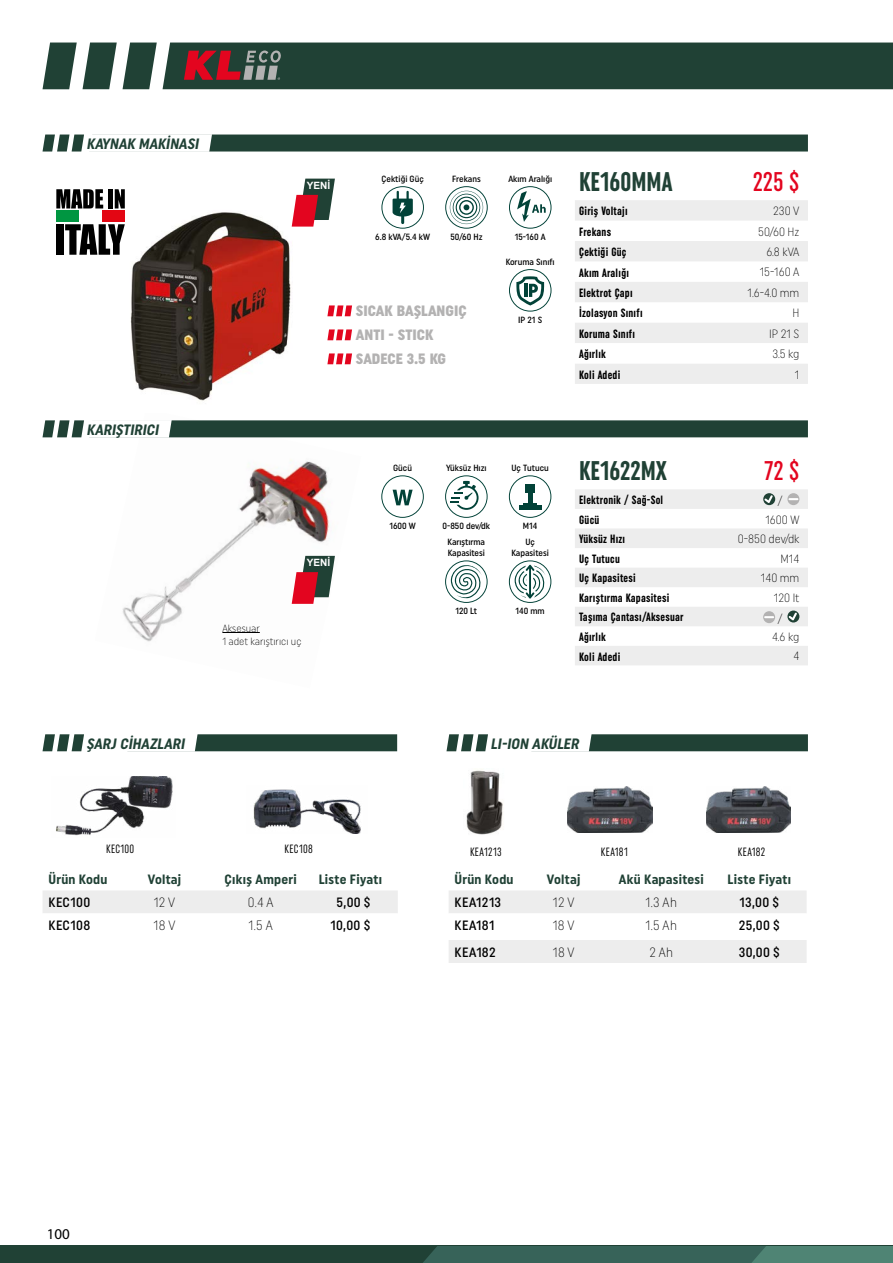
<style>
.page{position:relative;width:893px;height:1263px;background:#fff}
.page>*{position:absolute;margin:0;border:0;box-sizing:border-box;transform-origin:0 0}
.t1{font:700 extra-condensed 27px "Uniform";color:#204135}
.t2{font:500 extra-condensed 27px "Uniform";color:#e3051f}
.t3{font:italic 700 15px "Uniform Condensed";color:#204135}
.t4{font:900 15px/24px "Uniform Condensed";color:#b3b2b2}
.t5{font:15px "Myriad Pro";color:#000}
.t6{font:700 13.5px "Uniform Condensed";letter-spacing:.015em;color:#204135}
.t7{font:500 13.5px "Uniform Condensed";letter-spacing:.02em;color:#000}
.t8{font:300 13.5px "Uniform Condensed";letter-spacing:.015em;color:#000}
.t9{font:700 extra-condensed 12px "Uniform";letter-spacing:.02em;color:#000}
.t10{font:300 12px "Uniform Condensed";color:#000}
.t11{font:extra-condensed 12px "Uniform";letter-spacing:.025em;color:#000}
.t12{font:300 10.5px/12.6px "Uniform Condensed";color:#000}
.t13{font:700 10.05px "Arial";color:#fff}
.t14{font:500 9px/10.8px "Uniform Condensed";color:#000}
</style>
<div class="page">
<svg style="left:83px;top:43px;width:34px;height:46px"></svg>
<svg style="left:43px;top:43px;width:34px;height:46px"></svg>
<svg style="left:123px;top:43px;width:34px;height:46px"></svg>
<div style="left:163px;top:43px;width:730px;height:46px;background:#204135"></div>
<div style="left:0;top:1246px;width:893px;height:17px;background:#204135"></div>
<svg style="left:423px;top:1246px;width:470px;height:17px;background:#3d6b60"></svg>
<img style="left:122px;top:460px;width:213px;height:182px">
<svg style="left:575px;top:200px;width:233px;height:184px"></svg>
<svg style="left:381px;top:186px;width:43px;height:43px"></svg>
<svg style="left:445px;top:186px;width:43px;height:43px"></svg>
<svg style="left:509px;top:186px;width:42px;height:43px"></svg>
<svg style="left:509px;top:269px;width:42px;height:43px"></svg>
<img style="left:100px;top:202px;width:192px;height:199px">
<svg style="left:43px;top:134px;width:765px;height:18px"></svg>
<svg style="left:292px;top:556px;width:43px;height:48px"></svg>
<svg style="left:292px;top:179px;width:43px;height:48px"></svg>
<svg style="left:43px;top:420px;width:765px;height:18px;background:#476258"></svg>
<svg style="left:381px;top:475px;width:43px;height:43px"></svg>
<svg style="left:445px;top:475px;width:43px;height:43px"></svg>
<svg style="left:509px;top:475px;width:42px;height:43px"></svg>
<hr style="left:519px;top:505px;width:22px;height:4px;background:#024238">
<div style="left:525px;top:484px;width:10px;height:8px;background:#024238"></div>
<svg style="left:445px;top:560px;width:43px;height:43px"></svg>
<svg style="left:509px;top:560px;width:42px;height:43px"></svg>
<svg style="left:575px;top:489px;width:233px;height:176px"></svg>
<hr style="left:222px;top:632px;width:38px;height:1px;background:#000">
<div style="left:43px;top:891px;width:355px;height:22px;background:#ededed"></div>
<svg style="left:449px;top:891px;width:358px;height:72px"></svg>
<svg style="left:446px;top:734px;width:362px;height:18px"></svg>
<svg style="left:43px;top:734px;width:354px;height:18px"></svg>
<img style="left:466px;top:770px;width:37px;height:65px">
<img style="left:568px;top:787px;width:84px;height:45px">
<img style="left:706px;top:787px;width:85px;height:45px">
<img style="left:253px;top:789px;width:108px;height:44px">
<img style="left:56px;top:777px;width:117px;height:59px">
<svg style="left:327px;top:305px;width:25px;height:11px"></svg>
<svg style="left:327px;top:329px;width:25px;height:11px"></svg>
<svg style="left:327px;top:353px;width:25px;height:11px"></svg>
<div style="left:79px;top:211px;width:23px;height:11px;background:#fff"></div>
<div style="left:56px;top:211px;width:23px;height:11px;background:#009641"></div>
<div style="left:102px;top:211px;width:23px;height:11px;background:#e30613"></div>
<svg style="left:65px;top:224px;width:60px;height:31px"></svg>
<div style="left:56px;top:224px;width:7px;height:31px;background:#000"></div>
<svg style="left:115px;top:189px;width:10px;height:19px"></svg>
<div style="left:108px;top:189px;width:5px;height:19px;background:#000"></div>
<svg style="left:56px;top:189px;width:47px;height:19px"></svg>
<p class="t3" style="left:87px;top:135px;width:116px">KAYNAK MAKİNASI</p>
<p class="t13" style="left:307px;top:180px;width:25px">YENİ</p>
<p class="t3" style="left:87px;top:421px;width:76px">KARIŞTIRICI</p>
<p class="t13" style="left:307px;top:557px;width:25px">YENİ</p>
<p class="t12" style="left:222px;top:622px;width:81px">Aksesuar<br>1 adet karıştırıcı uç</p>
<p class="t14" style="left:382px;top:173px;width:44px">Çektiği Güç</p>
<p class="t14" style="left:452px;top:173px;width:30px">Frekans</p>
<p class="t14" style="left:508px;top:173px;width:45px">Akım Aralığı</p>
<p class="t14" style="left:375px;top:231px;width:56px">6.8 kVA/5.4 kW</p>
<p class="t14" style="left:450px;top:231px;width:34px">50/60 Hz</p>
<p class="t14" style="left:515px;top:231px;width:33px">15-160 A</p>
<p class="t14" style="left:506px;top:256px;width:51px">Koruma Sınıfı</p>
<p class="t4" style="left:356px;top:299px;width:112px">SICAK BAŞLANGIÇ<br>ANTI - STICK<br>SADECE 3.5 KG</p>
<p class="t14" style="left:518px;top:314px;width:25px">IP 21 S</p>
<h1 class="t1" style="left:579px;top:166px;width:95px">KE160MMA</h1>
<h1 class="t2" style="left:753px;top:166px;width:48px">225 $</h1>
<p class="t9" style="left:579px;top:204px;width:50px">Giriş Voltajı</p>
<p class="t10" style="left:773px;top:204px;width:28px">230 V</p>
<p class="t9" style="left:579px;top:225px;width:33px">Frekans</p>
<p class="t10" style="left:758px;top:224px;width:43px">50/60 Hz</p>
<p class="t9" style="left:579px;top:245px;width:49px">Çektiği Güç</p>
<p class="t10" style="left:766px;top:245px;width:34px">6.8 kVA</p>
<p class="t9" style="left:579px;top:265px;width:51px">Akım Aralığı</p>
<p class="t10" style="left:760px;top:265px;width:41px">15-160 A</p>
<p class="t9" style="left:579px;top:286px;width:55px">Elektrot Çapı</p>
<p class="t10" style="left:748px;top:285px;width:53px">1.6-4.0 mm</p>
<p class="t9" style="left:579px;top:306px;width:65px">İzolasyon Sınıfı</p>
<p class="t10" style="left:792px;top:306px;width:8px">H</p>
<p class="t9" style="left:579px;top:327px;width:57px">Koruma Sınıfı</p>
<p class="t10" style="left:769px;top:326px;width:32px">IP 21 S</p>
<p class="t9" style="left:579px;top:347px;width:28px">Ağırlık</p>
<p class="t10" style="left:772px;top:347px;width:28px">3.5 kg</p>
<p class="t9" style="left:579px;top:367px;width:43px">Koli Adedi</p>
<p class="t10" style="left:795px;top:367px;width:6px">1</p>
<p class="t14" style="left:393px;top:462px;width:20px">Gücü</p>
<p class="t14" style="left:446px;top:462px;width:42px">Yüksüz Hızı</p>
<p class="t14" style="left:511px;top:462px;width:39px">Uç Tutucu</p>
<p class="t14" style="left:389px;top:520px;width:28px">1600 W</p>
<p class="t14" style="left:443px;top:520px;width:49px">0-850 dev/dk</p>
<p class="t14" style="left:523px;top:520px;width:16px">M14</p>
<p class="t14" style="left:448px;top:537px;width:39px">Karıştırma<br>Kapasitesi</p>
<p class="t14" style="left:511px;top:537px;width:39px;text-align:center">Uç<br>Kapasitesi</p>
<p class="t14" style="left:455px;top:605px;width:23px">120 Lt</p>
<p class="t14" style="left:515px;top:605px;width:31px">140 mm</p>
<h1 class="t1" style="left:579px;top:455px;width:89px">KE1622MX</h1>
<h1 class="t2" style="left:764px;top:455px;width:37px">72 $</h1>
<p class="t9" style="left:579px;top:493px;width:86px">Elektronik / Sağ-Sol</p>
<p class="t10" style="left:778px;top:494px;width:6px">/</p>
<p class="t9" style="left:579px;top:512px;width:22px">Gücü</p>
<p class="t10" style="left:765px;top:512px;width:36px">1600 W</p>
<p class="t9" style="left:579px;top:532px;width:48px">Yüksüz Hızı</p>
<p class="t10" style="left:738px;top:532px;width:63px">0-850 dev/dk</p>
<p class="t9" style="left:579px;top:552px;width:42px">Uç Tutucu</p>
<p class="t10" style="left:780px;top:551px;width:20px">M14</p>
<p class="t9" style="left:579px;top:571px;width:58px">Uç Kapasitesi</p>
<p class="t10" style="left:761px;top:571px;width:40px">140 mm</p>
<p class="t9" style="left:579px;top:591px;width:92px">Karıştırma Kapasitesi</p>
<p class="t10" style="left:774px;top:590px;width:27px">120 lt</p>
<p class="t9" style="left:579px;top:610px;width:106px">Taşıma Çantası/Aksesuar</p>
<p class="t10" style="left:778px;top:611px;width:6px">/</p>
<p class="t9" style="left:579px;top:630px;width:28px">Ağırlık</p>
<p class="t10" style="left:772px;top:629px;width:29px">4.6 kg</p>
<p class="t9" style="left:579px;top:649px;width:43px">Koli Adedi</p>
<p class="t10" style="left:793px;top:649px;width:7px">4</p>
<p class="t3" style="left:87px;top:735px;width:102px">ŞARJ CİHAZLARI</p>
<p class="t3" style="left:491px;top:735px;width:92px">LI-ION AKÜLER</p>
<p class="t11" style="left:106px;top:841px;width:30px">KEC100</p>
<p class="t11" style="left:285px;top:841px;width:30px">KEC108</p>
<p class="t11" style="left:470px;top:845px;width:33px">KEA1213</p>
<p class="t11" style="left:601px;top:845px;width:29px">KEA181</p>
<p class="t11" style="left:738px;top:845px;width:29px">KEA182</p>
<p class="t6" style="left:49px;top:872px;width:60px">Ürün Kodu</p>
<p class="t6" style="left:148px;top:872px;width:35px">Voltaj</p>
<p class="t6" style="left:224px;top:872px;width:74px">Çıkış Amperi</p>
<p class="t6" style="left:319px;top:872px;width:65px">Liste Fiyatı</p>
<p class="t7" style="left:49px;top:895px;width:43px">KEC100</p>
<p class="t8" style="left:154px;top:894px;width:23px">12 V</p>
<p class="t8" style="left:248px;top:894px;width:27px">0.4 A</p>
<p class="t7" style="left:337px;top:895px;width:36px">5,00 $</p>
<p class="t7" style="left:49px;top:917px;width:43px">KEC108</p>
<p class="t8" style="left:154px;top:917px;width:23px">18 V</p>
<p class="t8" style="left:249px;top:917px;width:26px">1.5 A</p>
<p class="t7" style="left:331px;top:917px;width:41px">10,00 $</p>
<p class="t6" style="left:455px;top:872px;width:60px">Ürün Kodu</p>
<p class="t6" style="left:547px;top:872px;width:35px">Voltaj</p>
<p class="t6" style="left:619px;top:872px;width:86px">Akü Kapasitesi</p>
<p class="t6" style="left:728px;top:872px;width:65px">Liste Fiyatı</p>
<p class="t7" style="left:455px;top:895px;width:48px">KEA1213</p>
<p class="t8" style="left:553px;top:894px;width:23px">12 V</p>
<p class="t8" style="left:645px;top:894px;width:33px">1.3 Ah</p>
<p class="t7" style="left:740px;top:895px;width:41px">13,00 $</p>
<p class="t7" style="left:455px;top:917px;width:42px">KEA181</p>
<p class="t8" style="left:553px;top:917px;width:23px">18 V</p>
<p class="t8" style="left:645px;top:917px;width:33px">1.5 Ah</p>
<p class="t7" style="left:739px;top:917px;width:42px">25,00 $</p>
<p class="t7" style="left:455px;top:944px;width:43px">KEA182</p>
<p class="t8" style="left:553px;top:944px;width:23px">18 V</p>
<p class="t8" style="left:649px;top:944px;width:25px">2 Ah</p>
<p class="t7" style="left:739px;top:944px;width:43px">30,00 $</p>
<p class="t5" style="left:47px;top:1224px;width:25px">100</p>
</div>
